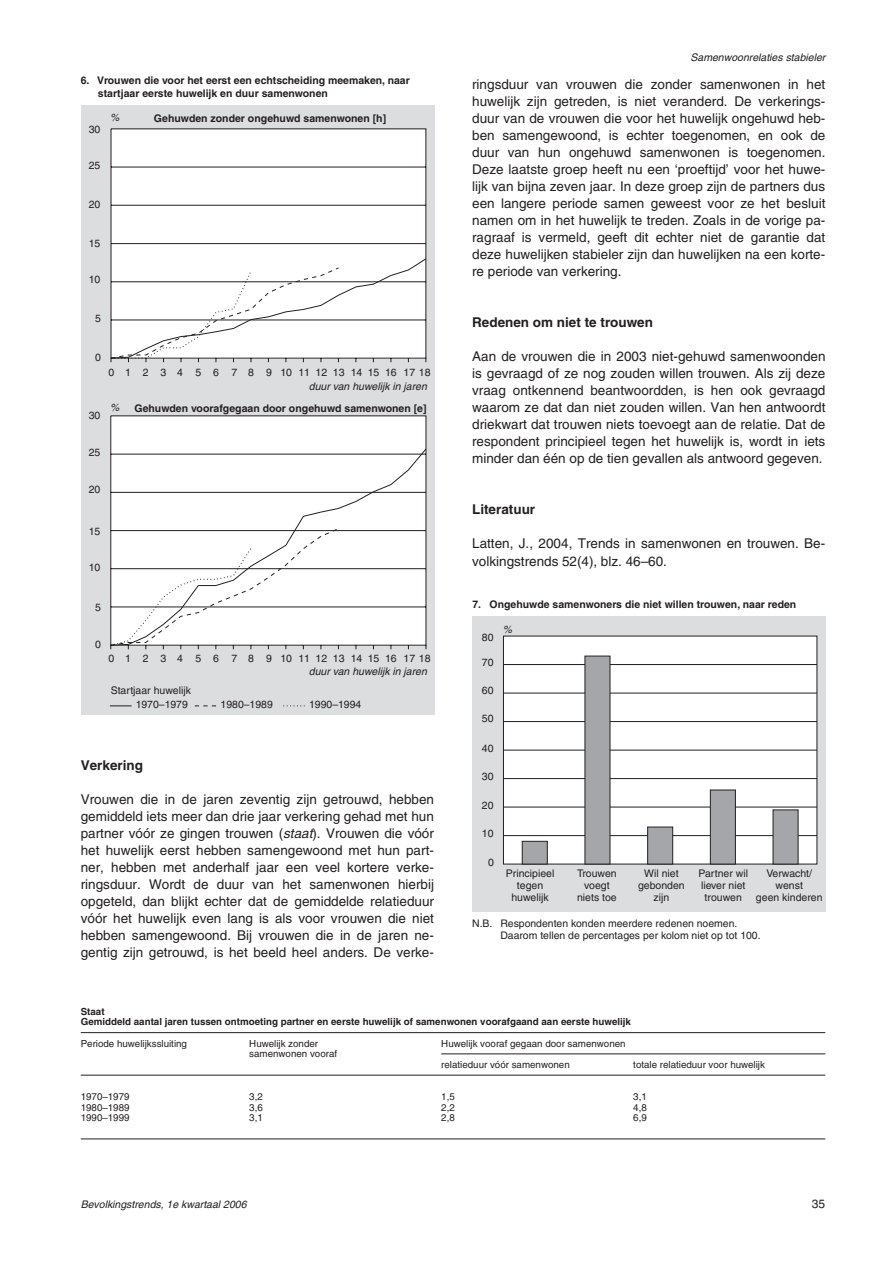
<style>
.page{position:relative;width:893px;height:1263px;background:#fff}
.page>*{position:absolute;margin:0;border:0;box-sizing:border-box;transform-origin:0 0}
.t1{font:13.5px/17px "Helvetica";color:#231f20;text-align:justify}
.t2{font:700 13.5px "Helvetica";color:#231f20}
.t3{font:12px "Helvetica";color:#231f20}
.t4{font:10.5px/12.1px "Helvetica";color:#231f20;text-align:center}
.t5{font:700 10.5px "Helvetica";color:#231f20}
.t6{font:italic 10.5px "Helvetica";color:#231f20}
.t7{font:9.75px "Helvetica";color:#231f20}
.t8{font:700 9.75px/10.6px "Helvetica";color:#231f20}
.s1{color:#fff}
.s2{font-weight:400;font-style:italic}
.s3{font-style:italic}
</style>
<div class="page">
<div style="left:81px;top:106px;width:353px;height:609px;background:#dcdddf"></div>
<svg style="left:110px;top:705px;width:22px;height:1px"></svg>
<svg style="left:195px;top:705px;width:21px;height:1px"></svg>
<svg style="left:283px;top:705px;width:22px;height:1px"></svg>
<svg style="left:111px;top:128px;width:315px;height:235px;background:#f5f5f5"></svg>
<svg style="left:110px;top:258px;width:317px;height:101px;background:#f3f3f3"></svg>
<svg style="left:110px;top:415px;width:316px;height:235px;background:#f3f2f3"></svg>
<svg style="left:110px;top:448px;width:317px;height:198px;background:#f6f6f6"></svg>
<svg style="left:110px;top:528px;width:229px;height:118px;background:#f3f3f3"></svg>
<hr style="left:81px;top:1032px;width:168px;height:1px;background:#231f20">
<hr style="left:249px;top:1032px;width:192px;height:1px;background:#231f20">
<hr style="left:441px;top:1032px;width:192px;height:1px;background:#231f20">
<hr style="left:633px;top:1032px;width:192px;height:1px;background:#231f20">
<hr style="left:441px;top:1054px;width:192px;height:1px;background:#231f20">
<hr style="left:633px;top:1054px;width:192px;height:1px;background:#231f20">
<hr style="left:81px;top:1075px;width:168px;height:1px;background:#231f20">
<hr style="left:249px;top:1075px;width:192px;height:1px;background:#231f20">
<hr style="left:441px;top:1075px;width:192px;height:1px;background:#231f20">
<hr style="left:633px;top:1075px;width:192px;height:1px;background:#231f20">
<hr style="left:81px;top:1139px;width:168px;height:1px;background:#231f20">
<hr style="left:249px;top:1139px;width:192px;height:1px;background:#231f20">
<hr style="left:441px;top:1139px;width:192px;height:1px;background:#231f20">
<hr style="left:633px;top:1139px;width:192px;height:1px;background:#231f20">
<div style="left:472px;top:617px;width:353px;height:295px;background:#dcdddf"></div>
<div style="left:503px;top:636px;width:314px;height:228px;background:#fff"></div>
<hr style="left:503px;top:835px;width:314px;height:1px;background:#231f20">
<hr style="left:503px;top:807px;width:314px;height:1px;background:#231f20">
<hr style="left:503px;top:778px;width:314px;height:1px;background:#231f20">
<hr style="left:503px;top:750px;width:314px;height:1px;background:#231f20">
<hr style="left:503px;top:721px;width:314px;height:1px;background:#231f20">
<hr style="left:503px;top:693px;width:314px;height:1px;background:#231f20">
<hr style="left:503px;top:664px;width:314px;height:1px;background:#231f20">
<div style="left:522px;top:841px;width:25px;height:23px;background:#a5a6aa;border:1px solid #231f20"></div>
<div style="left:584px;top:656px;width:26px;height:208px;background:#a5a6aa"></div>
<div style="left:647px;top:827px;width:26px;height:37px;background:#a5a6aa;border:1px solid #231f20"></div>
<div style="left:710px;top:790px;width:25px;height:74px;background:#a5a6aa;border:1px solid #231f20"></div>
<div style="left:772px;top:810px;width:26px;height:54px;background:#a5a6aa"></div>
<p class="t5" style="left:81px;top:77px;width:330px">6. Vrouwen die voor het eerst een echtscheiding meemaken, naar</p>
<p class="t5" style="left:81px;top:89px;width:249px"><span class="s1">4.</span> startjaar eerste huwelijk en duur samenwonen</p>
<p class="t4" style="left:89px;top:124px;width:13px">30</p>
<p class="t6" style="left:110px;top:113px;width:13px">%</p>
<p class="t5" style="left:154px;top:114px;width:234px">Gehuwden zonder ongehuwd samenwonen [h]</p>
<p class="t4" style="left:89px;top:161px;width:13px">25</p>
<p class="t4" style="left:89px;top:199px;width:13px">20</p>
<p class="t4" style="left:89px;top:238px;width:13px">15</p>
<p class="t4" style="left:89px;top:275px;width:13px">10</p>
<p class="t4" style="left:95px;top:314px;width:7px">5</p>
<p class="t4" style="left:95px;top:352px;width:7px">0</p>
<p class="t4" style="left:89px;top:410px;width:13px">30</p>
<p class="t4" style="left:109px;top:367px;width:323px">0 1 2 3 4 5 6 7 8 9 101112131415161718</p>
<p class="t6" style="left:309px;top:382px;width:122px">duur van huwelijk in jaren</p>
<p class="t5" style="left:110px;top:404px;width:318px"><span class="s2">%</span> Gehuwden voorafgegaan door ongehuwd samenwonen [e]</p>
<p class="t4" style="left:89px;top:448px;width:13px">25</p>
<p class="t4" style="left:89px;top:485px;width:13px">20</p>
<p class="t4" style="left:89px;top:526px;width:13px">15</p>
<p class="t4" style="left:89px;top:562px;width:13px">10</p>
<p class="t4" style="left:95px;top:602px;width:7px">5</p>
<p class="t4" style="left:95px;top:639px;width:7px">0</p>
<p class="t4" style="left:109px;top:653px;width:323px">0 1 2 3 4 5 6 7 8 9 101112131415161718</p>
<p class="t4" style="left:111px;top:685px;width:82px">Startjaar huwelijk</p>
<p class="t6" style="left:309px;top:668px;width:122px">duur van huwelijk in jaren</p>
<p class="t4" style="left:136px;top:700px;width:54px">1970–1979</p>
<p class="t4" style="left:220px;top:700px;width:54px">1980–1989</p>
<p class="t4" style="left:309px;top:700px;width:54px">1990–1994</p>
<p class="t2" style="left:81px;top:760px;width:64px">Verkering</p>
<p class="t1" style="left:81px;top:792px;width:355px">Vrouwen die in de jaren zeventig zijn getrouwd, hebben gemiddeld iets meer dan drie jaar verkering gehad met hun partner vóór ze gingen trouwen (<span class="s3">staat</span>). Vrouwen die vóór het huwelijk eerst hebben samengewoond met hun part&shy;ner, hebben met anderhalf jaar een veel kortere verke&shy;ringsduur. Wordt de duur van het samenwonen hierbij opgeteld, dan blijkt echter dat de gemiddelde relatieduur vóór het huwelijk even lang is als voor vrouwen die niet hebben samengewoond. Bij vrouwen die in de jaren ne&shy;gentig zijn getrouwd, is het beeld heel anders. De verke-</p>
<p class="t6" style="left:690px;top:54px;width:138px">Samenwoonrelaties stabieler</p>
<p class="t1" style="left:472px;top:77px;width:355px">ringsduur van vrouwen die zonder samenwonen in het huwelijk zijn getreden, is niet veranderd. De verkerings&shy;duur van de vrouwen die voor het huwelijk ongehuwd heb&shy;ben samengewoond, is echter toegenomen, en ook de duur van hun ongehuwd samenwonen is toegenomen.<br>Deze laatste groep heeft nu een ‘proeftijd’ voor het huwe&shy;lijk van bijna zeven jaar. In deze groep zijn de partners dus een langere periode samen geweest voor ze het besluit namen om in het huwelijk te treden. Zoals in de vorige pa&shy;ragraaf is vermeld, geeft dit echter niet de garantie dat deze huwelijken stabieler zijn dan huwelijken na een korte&shy;re periode van verkering.</p>
<p class="t2" style="left:472px;top:318px;width:182px">Redenen om niet te trouwen</p>
<p class="t1" style="left:472px;top:349px;width:355px">Aan de vrouwen die in 2003 niet-gehuwd samenwoonden is gevraagd of ze nog zouden willen trouwen. Als zij deze vraag ontkennend beantwoordden, is hen ook gevraagd waarom ze dat dan niet zouden willen. Van hen antwoordt driekwart dat trouwen niets toevoegt aan de relatie. Dat de respondent principieel tegen het huwelijk is, wordt in iets minder dan één op de tien gevallen als antwoord gegeven.</p>
<p class="t2" style="left:472px;top:505px;width:65px">Literatuur</p>
<p class="t1" style="left:472px;top:537px;width:354px">Latten, J., 2004, Trends in samenwonen en trouwen. Be&shy;volkingstrends 52(4), blz. 46–60.</p>
<p class="t5" style="left:472px;top:601px;width:325px">7. Ongehuwde samenwoners die niet willen trouwen, naar reden</p>
<p class="t6" style="left:503px;top:625px;width:13px">%</p>
<p class="t4" style="left:482px;top:632px;width:13px">80</p>
<p class="t4" style="left:482px;top:658px;width:13px">70</p>
<p class="t4" style="left:482px;top:685px;width:13px">60</p>
<p class="t4" style="left:482px;top:714px;width:13px">50</p>
<p class="t4" style="left:482px;top:743px;width:13px">40</p>
<p class="t4" style="left:482px;top:771px;width:13px">30</p>
<p class="t4" style="left:482px;top:800px;width:13px">20</p>
<p class="t4" style="left:482px;top:828px;width:13px">10</p>
<p class="t4" style="left:488px;top:857px;width:7px">0</p>
<p class="t4" style="left:505px;top:868px;width:50px">Principieel tegen huwelijk</p>
<p class="t4" style="left:577px;top:868px;width:41px">Trouwen voegt niets toe</p>
<p class="t4" style="left:638px;top:868px;width:48px">Wil niet gebonden zijn</p>
<p class="t4" style="left:698px;top:868px;width:51px">Partner wil liever niet trouwen</p>
<p class="t4" style="left:756px;top:868px;width:68px">Verwacht/ wenst<br>geen kinderen</p>
<p class="t4" style="left:472px;top:918px;width:290px;text-align:left">N.B. Respondenten konden meerdere redenen noemen.<br><span class="s1">N.B.</span> Daarom tellen de percentages per kolom niet op tot 100.</p>
<p class="t8" style="left:81px;top:1007px;width:551px">Staat<br>Gemiddeld aantal jaren tussen ontmoeting partner en eerste huwelijk of samenwonen voorafgaand aan eerste huwelijk</p>
<p class="t7" style="left:81px;top:1040px;width:108px">Periode huwelijkssluiting</p>
<p class="t7" style="left:249px;top:1040px;width:70px">Huwelijk zonder</p>
<p class="t7" style="left:441px;top:1040px;width:186px">Huwelijk vooraf gegaan door samenwonen</p>
<p class="t7" style="left:249px;top:1050px;width:89px">samenwonen vooraf</p>
<p class="t7" style="left:441px;top:1061px;width:130px">relatieduur vóór samenwonen</p>
<p class="t7" style="left:633px;top:1061px;width:133px">totale relatieduur voor huwelijk</p>
<p class="t7" style="left:81px;top:1093px;width:50px">1970–1979</p>
<p class="t7" style="left:249px;top:1093px;width:15px">3,2</p>
<p class="t7" style="left:441px;top:1093px;width:15px">1,5</p>
<p class="t7" style="left:633px;top:1093px;width:15px">3,1</p>
<p class="t7" style="left:81px;top:1104px;width:50px">1980–1989</p>
<p class="t7" style="left:249px;top:1104px;width:15px">3,6</p>
<p class="t7" style="left:441px;top:1104px;width:15px">2,2</p>
<p class="t7" style="left:633px;top:1104px;width:15px">4,8</p>
<p class="t7" style="left:81px;top:1114px;width:50px">1990–1999</p>
<p class="t7" style="left:249px;top:1114px;width:15px">3,1</p>
<p class="t7" style="left:441px;top:1114px;width:15px">2,8</p>
<p class="t7" style="left:633px;top:1114px;width:15px">6,9</p>
<p class="t6" style="left:81px;top:1201px;width:169px">Bevolkingstrends, 1e kwartaal 2006</p>
<p class="t3" style="left:811px;top:1200px;width:15px">35</p>
</div>
